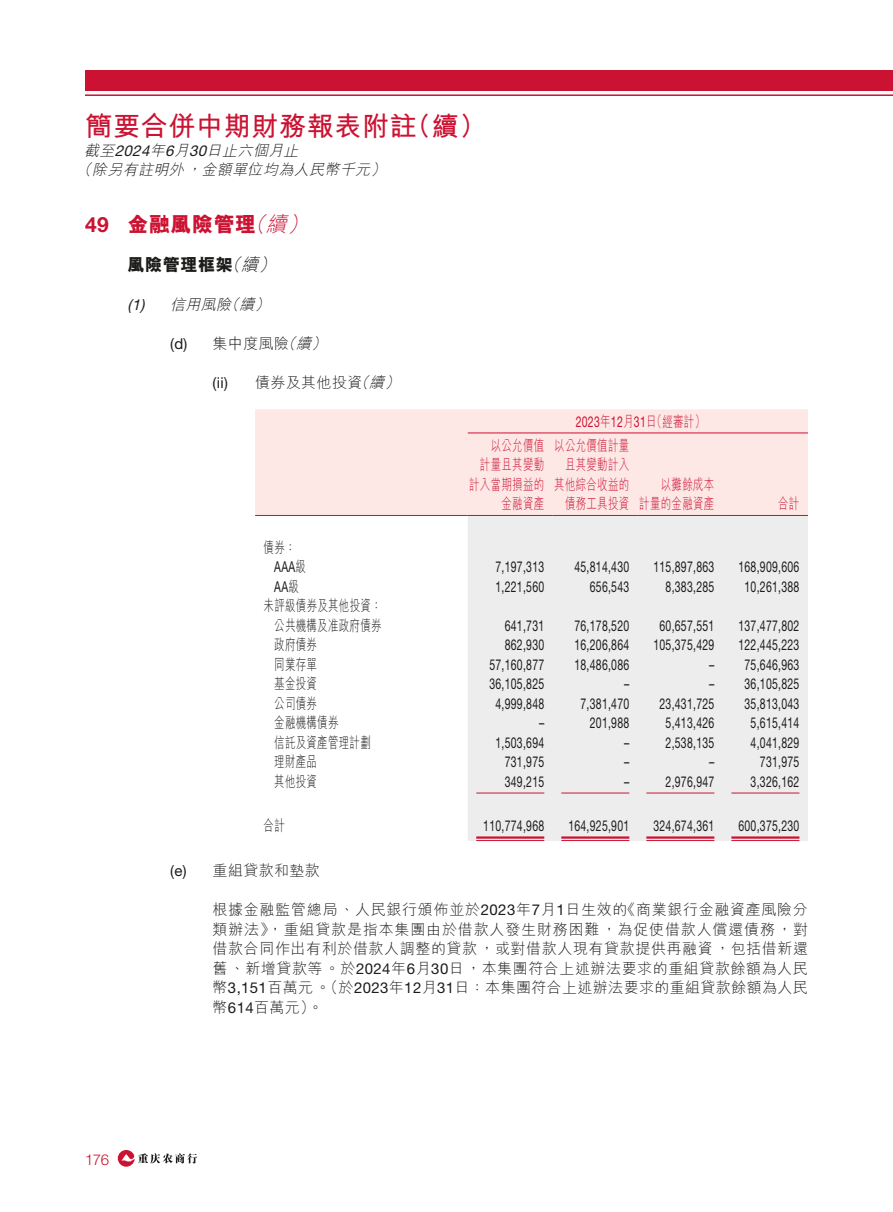
<style>
.page{position:relative;width:893px;height:1212px;background:#fff}
.page>*{position:absolute;margin:0;border:0;box-sizing:border-box;transform-origin:0 0}
.t1{font:700 27px "M Hei HK";letter-spacing:.025em;color:#cc1232}
.t2{font:800 21px "M Hei HK";letter-spacing:.025em;color:#cc1232}
.t3{font:800 17.25px "M Hei HK";letter-spacing:.025em;color:#1c1c1b}
.t4{font:15px "Helvetica Neue LT Pro";letter-spacing:.025em;color:#1c1c1b;scale:.7 1}
.t5{font:300 15px/19.5px "M Hei HK";letter-spacing:.025em;color:#1c1c1b;text-align:justify}
.t6{font:300 15px/19.5px "M Hei HK";letter-spacing:.025em;color:#1c1c1b;text-align:right;scale:.7 1}
.t7{font:300 15px/19.5px "M Hei HK";letter-spacing:.025em;color:#cc1232;text-align:right;scale:.7 1}
.t8{font:italic 300 15px/19.5px "M Hei HK";color:#1c1c1b}
.t9{font:15px "Helvetica Neue LT Pro";letter-spacing:.025em;color:#cc1232;scale:.7 1}
.t10{font:15px "Helvetica Neue LT Pro";letter-spacing:.025em;color:#1c1c1b}
.t11{font:300 15px "Helvetica Neue LT Pro";color:#cc1232}
.s1{font-family:"Helvetica Neue LT Pro";font-weight:400}
.s2{font-family:"Helvetica Neue LT Pro";font-weight:700}
.s3{font-weight:300;font-style:italic}
.s4{font-style:italic}
.s5{font-family:"M Hei HK";font-weight:300}
</style>
<div class="page">
<hr style="left:85px;top:94px;width:808px;height:2px;background:#cc1232">
<div style="left:85px;top:70px;width:808px;height:20px;background:#cc1232"></div>
<svg style="left:118px;top:1150px;width:79px;height:17px"></svg>
<div style="left:255px;top:409px;width:553px;height:106px;background:#fde8e6"></div>
<div style="left:468px;top:516px;width:340px;height:325px;background:#ededed"></div>
<hr style="left:468px;top:433px;width:340px;height:1px;background:#cc1232">
<hr style="left:255px;top:515px;width:213px;height:1px;background:#cc1232">
<hr style="left:468px;top:515px;width:85px;height:1px;background:#cc1232">
<hr style="left:553px;top:515px;width:85px;height:1px;background:#cc1232">
<hr style="left:638px;top:515px;width:85px;height:1px;background:#cc1232">
<hr style="left:723px;top:515px;width:85px;height:1px;background:#cc1232">
<hr style="left:476px;top:793px;width:68px;height:1px;background:#cc1232">
<hr style="left:561px;top:793px;width:68px;height:1px;background:#cc1232">
<hr style="left:646px;top:793px;width:68px;height:1px;background:#cc1232">
<hr style="left:731px;top:793px;width:68px;height:1px;background:#cc1232">
<hr style="left:476px;top:836px;width:68px;height:3px;background:#cc1232">
<hr style="left:476px;top:840px;width:68px;height:1px;background:#cc1232">
<hr style="left:561px;top:836px;width:68px;height:3px;background:#cc1232">
<hr style="left:561px;top:840px;width:68px;height:1px;background:#cc1232">
<hr style="left:646px;top:836px;width:68px;height:3px;background:#cc1232">
<hr style="left:646px;top:840px;width:68px;height:1px;background:#cc1232">
<hr style="left:731px;top:836px;width:68px;height:3px;background:#cc1232">
<hr style="left:731px;top:840px;width:68px;height:1px;background:#cc1232">
<h1 class="t1" style="left:85px;top:107px;width:402px">簡要合併中期財務報表附註（續）</h1>
<p class="t8" style="left:77px;top:140px;width:315px;text-indent:8px">截至<span class="s1">2024</span>年<span class="s1">6</span>月<span class="s1">30</span>日止六個月止<br>（除另有註明外，金額單位均為人民幣千元）</p>
<h2 class="t2" style="left:85px;top:210px;width:231px"><span class="s2">49</span> 金融風險管理<span class="s3">（續）</span></h2>
<p class="t3" style="left:128px;top:253px;width:155px">風險管理框架<span class="s3">（續）</span></p>
<p class="t8" style="left:128px;top:294px;width:148px"><span class="s1">(1)</span> 信用風險（續）</p>
<p class="t5" style="left:170px;top:333px;width:162px"><span class="s1">(d)</span> 集中度風險<span class="s4">（續）</span></p>
<p class="t10" style="left:213px;top:373px;width:17px">(ii)</p>
<p class="t5" style="left:255px;top:372px;width:151px">債券及其他投資<span class="s4">（續）</span></p>
<p class="t9" style="left:576px;top:412px;width:186px">2023<span class="s5">年</span>12<span class="s5">月</span>31<span class="s5">日（經審計）</span></p>
<p class="t7" style="left:469px;top:435px;width:109px">以公允價值<br>計量且其變動計入當期損益的金融資產</p>
<p class="t7" style="left:554px;top:435px;width:109px">以公允價值計量且其變動計入其他綜合收益的債務工具投資</p>
<p class="t7" style="left:639px;top:474px;width:109px">以攤餘成本<br>計量的金融資產</p>
<p class="t7" style="left:778px;top:494px;width:32px">合計</p>
<p class="t6" style="left:264px;top:537px;width:47px">債券：</p>
<p class="t4" style="left:274px;top:558px;width:47px">AAA<span class="s5">級</span></p>
<p class="t4" style="left:495px;top:558px;width:71px">7,197,313</p>
<p class="t4" style="left:574px;top:558px;width:80px">45,814,430</p>
<p class="t4" style="left:653px;top:558px;width:89px">115,897,863</p>
<p class="t4" style="left:738px;top:558px;width:89px">168,909,606</p>
<p class="t4" style="left:274px;top:577px;width:37px">AA<span class="s5">級</span></p>
<p class="t4" style="left:495px;top:577px;width:71px">1,221,560</p>
<p class="t4" style="left:590px;top:577px;width:58px">656,543</p>
<p class="t4" style="left:666px;top:577px;width:71px">8,383,285</p>
<p class="t4" style="left:744px;top:577px;width:80px">10,261,388</p>
<p class="t6" style="left:264px;top:596px;width:170px">未評級債券及其他投資：公共機構及准政府債券</p>
<p class="t4" style="left:505px;top:616px;width:58px">641,731</p>
<p class="t4" style="left:574px;top:616px;width:80px">76,178,520</p>
<p class="t4" style="left:659px;top:616px;width:80px">60,657,551</p>
<p class="t4" style="left:738px;top:616px;width:89px">137,477,802</p>
<p class="t11" style="left:85px;top:1150px;width:26px">176</p>
<p class="t6" style="left:274px;top:635px;width:63px">政府債券</p>
<p class="t4" style="left:505px;top:636px;width:58px">862,930</p>
<p class="t4" style="left:574px;top:636px;width:80px">16,206,864</p>
<p class="t4" style="left:653px;top:636px;width:89px">105,375,429</p>
<p class="t4" style="left:738px;top:636px;width:89px">122,445,223</p>
<p class="t6" style="left:274px;top:654px;width:63px">同業存單</p>
<p class="t4" style="left:489px;top:655px;width:80px">57,160,877</p>
<p class="t4" style="left:574px;top:655px;width:80px">18,486,086</p>
<p class="t4" style="left:709px;top:655px;width:130px">– 75,646,963</p>
<p class="t6" style="left:274px;top:674px;width:63px">基金投資</p>
<p class="t4" style="left:489px;top:675px;width:80px">36,105,825</p>
<p class="t4" style="left:624px;top:675px;width:9px">–</p>
<p class="t4" style="left:709px;top:675px;width:130px">– 36,105,825</p>
<p class="t6" style="left:274px;top:693px;width:63px">公司債券</p>
<p class="t4" style="left:495px;top:694px;width:71px">4,999,848</p>
<p class="t4" style="left:580px;top:694px;width:71px">7,381,470</p>
<p class="t4" style="left:659px;top:694px;width:80px">23,431,725</p>
<p class="t4" style="left:744px;top:694px;width:80px">35,813,043</p>
<p class="t6" style="left:274px;top:713px;width:93px">金融機構債券</p>
<p class="t4" style="left:539px;top:714px;width:9px">–</p>
<p class="t4" style="left:590px;top:714px;width:58px">201,988</p>
<p class="t4" style="left:666px;top:714px;width:71px">5,413,426</p>
<p class="t4" style="left:751px;top:714px;width:71px">5,615,414</p>
<p class="t6" style="left:274px;top:732px;width:140px">信託及資產管理計劃</p>
<p class="t4" style="left:495px;top:733px;width:71px">1,503,694</p>
<p class="t4" style="left:624px;top:733px;width:9px">–</p>
<p class="t4" style="left:666px;top:733px;width:71px">2,538,135</p>
<p class="t4" style="left:751px;top:733px;width:71px">4,041,829</p>
<p class="t6" style="left:274px;top:752px;width:63px">理財產品</p>
<p class="t4" style="left:505px;top:753px;width:58px">731,975</p>
<p class="t4" style="left:624px;top:753px;width:9px">–</p>
<p class="t4" style="left:709px;top:753px;width:9px">–</p>
<p class="t4" style="left:760px;top:753px;width:58px">731,975</p>
<p class="t6" style="left:274px;top:771px;width:63px">其他投資</p>
<p class="t4" style="left:505px;top:772px;width:58px">349,215</p>
<p class="t4" style="left:624px;top:772px;width:9px">–</p>
<p class="t4" style="left:666px;top:772px;width:71px">2,976,947</p>
<p class="t4" style="left:751px;top:772px;width:71px">3,326,162</p>
<p class="t6" style="left:264px;top:815px;width:32px">合計</p>
<p class="t4" style="left:483px;top:816px;width:89px">110,774,968</p>
<p class="t4" style="left:568px;top:816px;width:89px">164,925,901</p>
<p class="t4" style="left:653px;top:816px;width:89px">324,674,361</p>
<p class="t4" style="left:738px;top:816px;width:89px">600,375,230</p>
<p class="t5" style="left:170px;top:860px;width:151px"><span class="s1">(e)</span> 重組貸款和墊款</p>
<p class="t5" style="left:213px;top:899px;width:597px">根據金融監管總局、人民銀行頒佈並於<span class="s1">2023</span>年<span class="s1">7</span>月<span class="s1">1</span>日生效的《商業銀行金融資產風險分類辦法》，重組貸款是指本集團由於借款人發生財務困難，為促使借款人償還債務，對借款合同作出有利於借款人調整的貸款，或對借款人現有貸款提供再融資，包括借新還舊、新增貸款等。於<span class="s1">2024</span>年<span class="s1">6</span>月<span class="s1">30</span>日，本集團符合上述辦法要求的重組貸款餘額為人民幣<span class="s1">3,151</span>百萬元。（於<span class="s1">2023</span>年<span class="s1">12</span>月<span class="s1">31</span>日：本集團符合上述辦法要求的重組貸款餘額為人民幣<span class="s1">614</span>百萬元）。</p>
</div>
